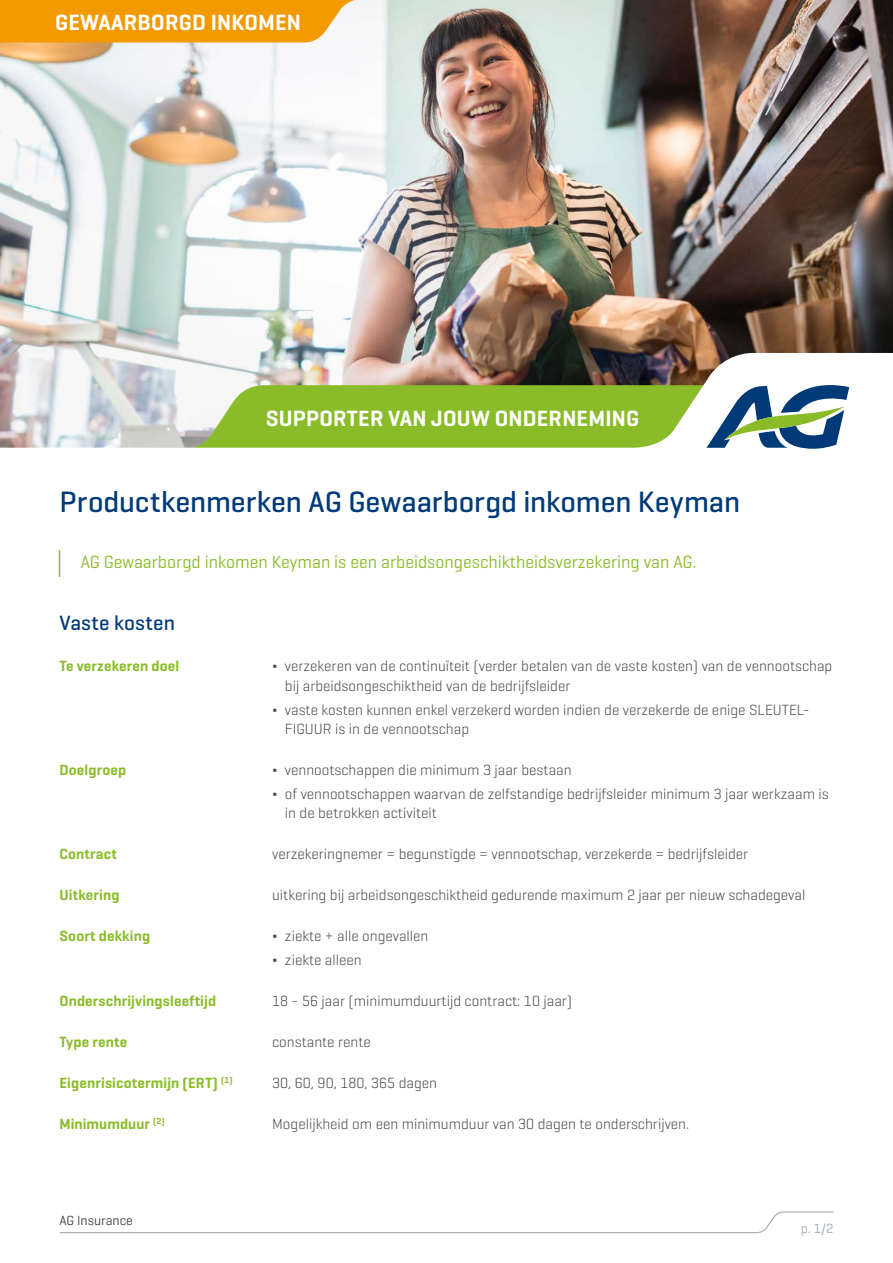
<style>
.page{position:relative;width:893px;height:1263px;background:#fff}
.page>*{position:absolute;margin:0;border:0;box-sizing:border-box;transform-origin:0 0}
.t1{font:500 30px "Geogrotesque";color:#003a77}
.t2{font:600 22.5px "Geogrotesque";letter-spacing:.01em;color:#fff}
.t3{font:500 21px "Geogrotesque";letter-spacing:.01em;color:#003a77}
.t4{font:18px "Geogrotesque";color:#8abc29}
.t5{font:300 15px/19.5px "Geogrotesque";color:#454347}
.t6{font:600 15px "Geogrotesque";letter-spacing:.01em;color:#8abc29}
.t7{font:13.5px "Geogrotesque";color:#454347}
.t8{font:13.5px "Geogrotesque";color:#a1aab1}
</style>
<div class="page">
<img style="left:0;top:0;width:893px;height:352px">
<svg style="left:59px;top:1211px;width:775px;height:23px"></svg>
<svg style="left:0;top:0;width:364px;height:43px;background:#f3a217"></svg>
<img style="left:0;top:352px;width:893px;height:96px">
<svg style="left:178px;top:379px;width:671px;height:70px"></svg>
<svg style="left:59px;top:550px;width:1px;height:27px"></svg>
<h2 class="t2" style="left:55px;top:8px;width:247px">GEWAARBORGD INKOMEN</h2>
<h2 class="t2" style="left:266px;top:404px;width:375px">SUPPORTER VAN JOUW ONDERNEMING</h2>
<h1 class="t1" style="left:60px;top:483px;width:682px">Productkenmerken AG Gewaarborgd inkomen Keyman</h1>
<p class="t4" style="left:81px;top:551px;width:617px">AG Gewaarborgd inkomen Keyman is een arbeidsongeschiktheidsverzekering van AG.</p>
<h3 class="t3" style="left:60px;top:610px;width:117px">Vaste kosten</h3>
<p class="t6" style="left:60px;top:657px;width:121px">Te verzekeren doel</p>
<p class="t5" style="left:285px;top:656px;width:549px;text-indent:-13px">Δ verzekeren van de continuïteit (verder betalen van de vaste kosten) van de vennootschap bij arbeidsongeschiktheid van de bedrijfsleider</p>
<p class="t5" style="left:285px;top:699px;width:526px;text-indent:-13px">Δ vaste kosten kunnen enkel verzekerd worden indien de verzekerde de enige SLEUTEL-<br>FIGUUR is in de vennootschap</p>
<p class="t6" style="left:60px;top:760px;width:68px">Doelgroep</p>
<p class="t5" style="left:272px;top:757px;width:558px;line-height:23.7px">Δ vennootschappen die minimum 3 jaar bestaan<br>Δ of vennootschappen waarvan de zelfstandige bedrijfsleider minimum 3 jaar werkzaam is</p>
<p class="t5" style="left:285px;top:803px;width:153px">in de betrokken activiteit</p>
<p class="t6" style="left:59px;top:845px;width:59px">Contract</p>
<p class="t5" style="left:272px;top:844px;width:478px">verzekeringnemer = begunstigde = vennootschap, verzekerde = bedrijfsleider</p>
<p class="t6" style="left:59px;top:886px;width:62px">Uitkering</p>
<p class="t5" style="left:272px;top:885px;width:535px">uitkering bij arbeidsongeschiktheid gedurende maximum 2 jaar per nieuw schadegeval</p>
<p class="t6" style="left:59px;top:927px;width:92px">Soort dekking</p>
<p class="t5" style="left:272px;top:924px;width:158px;line-height:23.7px">Δ ziekte + alle ongevallen<br>Δ ziekte alleen</p>
<p class="t6" style="left:59px;top:991px;width:158px">Onderschrijvingsleeftijd</p>
<p class="t5" style="left:272px;top:991px;width:302px">18 - 56 jaar (minimumduurtijd contract: 10 jaar)</p>
<p class="t6" style="left:59px;top:1033px;width:69px">Type rente</p>
<p class="t5" style="left:272px;top:1032px;width:100px">constante rente</p>
<p class="t6" style="left:59px;top:1074px;width:175px">Eigenrisicotermijn (ERT) <sup>(1)</sup></p>
<p class="t5" style="left:272px;top:1073px;width:166px">30, 60, 90, 180, 365 dagen</p>
<p class="t6" style="left:60px;top:1115px;width:107px">Minimumduur <sup>(2)</sup></p>
<p class="t5" style="left:272px;top:1114px;width:419px">Mogelijkheid om een minimumduur van 30 dagen te onderschrijven.</p>
<p class="t7" style="left:60px;top:1212px;width:75px">AG Insurance</p>
<p class="t8" style="left:801px;top:1220px;width:34px">p. 1/2</p>
</div>
